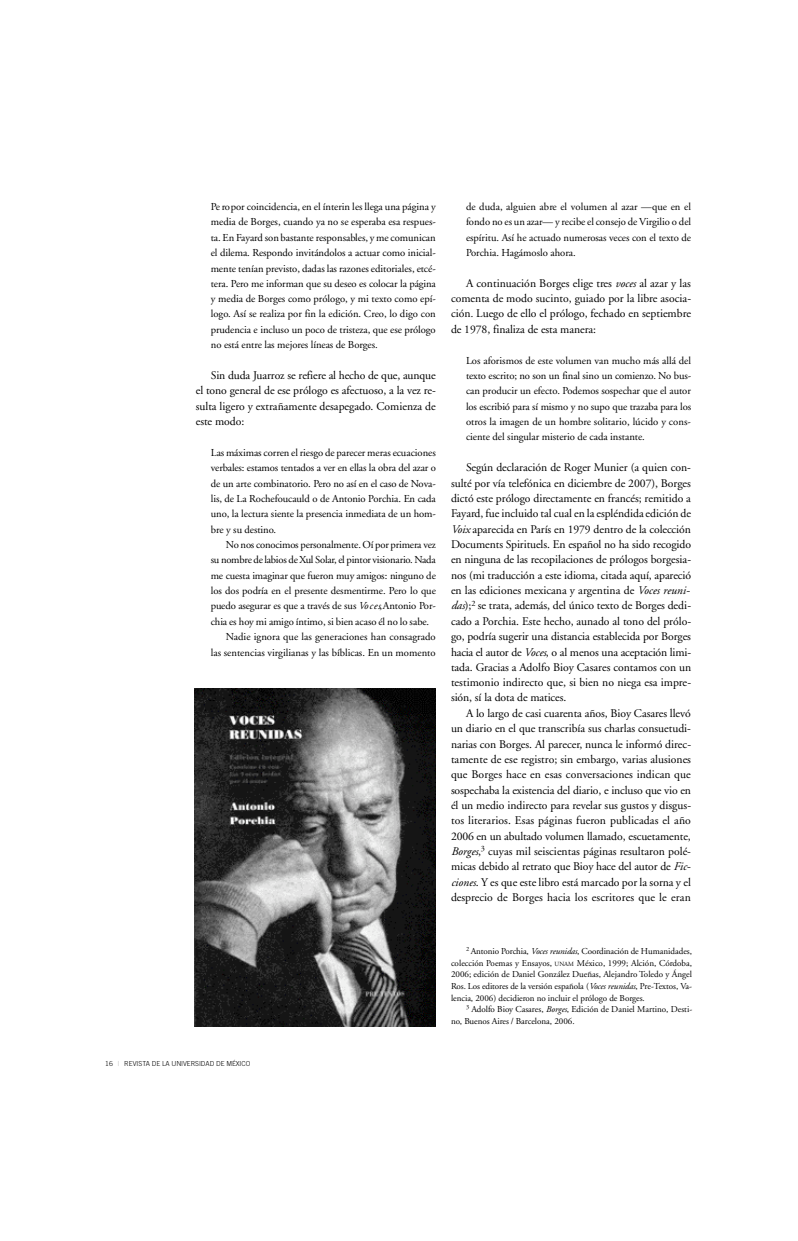
<style>
.page{position:relative;width:798px;height:1241px;background:#fff}
.page>*{position:absolute;margin:0;border:0;box-sizing:border-box;transform-origin:0 0}
.t1{font:11.62px/15.4px "Adobe Garamond";letter-spacing:-.005em;color:#000;text-align:justify}
.t2{font:10.62px/15.4px "Adobe Garamond";letter-spacing:-.005em;color:#000;text-align:justify}
.t3{font:9px/11.8px "Adobe Garamond";letter-spacing:-.005em;color:#000;text-align:justify}
.t4{font:300 6.88px "Trade Gothic";letter-spacing:-.01em;color:#000}
.s1{font-style:italic}
.s2{font-weight:400;color:#bfbfbf}
.s3{font-size:6.38px}
</style>
<div class="page">
<img style="left:195px;top:688px;width:240px;height:338px">
<p class="t2" style="left:211px;top:200px;width:226px">Pe ro por coincidencia, en el ínterin les llega una página y media de Borges, cuando ya no se esperaba esa respues&shy;ta. En Fa y a rd son bastante responsables, y me comunican el dilema. Respondo invitándolos a actuar como inicial&shy;mente tenían previsto, dadas las razones editoriales, etcé&shy;tera. Pero me informan que su deseo es colocar la página y media de Borges como prólogo, y mi texto como epí&shy;logo. Así se realiza por fin la edición. Creo, lo digo con prudencia e incluso un poco de tristeza, que ese prólogo no está entre las mejores líneas de Borges.</p>
<p class="t1" style="left:196px;top:368px;width:241px;text-indent:15px">Sin duda Juarroz se refiere al hecho de que, aunque el tono general de ese prólogo es afectuoso, a la vez re&shy;sulta ligero y extrañamente desapegado. Comienza de este modo:</p>
<p class="t2" style="left:211px;top:445px;width:227px">Las máximas corren el riesgo de parecer meras ecuaciones verbales: estamos tentados a ver en ellas la obra del azar o de un arte combinatorio. Pero no así en el caso de Nova&shy;lis, de La Rochefoucauld o de Antonio Porchia. En cada uno, la lectura siente la presencia inmediata de un hom&shy;bre y su destino.</p>
<p class="t2" style="left:226px;top:537px;width:211px">No nos conocimos personalmente.Oí por primera vez</p>
<p class="t2" style="left:211px;top:553px;width:226px">su nombre delabiosdeXul So la r, el pintor visionario. Na d a</p>
<p class="t2" style="left:211px;top:568px;width:226px">me cuesta imaginar que fueron muy amigos: ninguno de</p>
<p class="t2" style="left:211px;top:584px;width:226px">los dos podría en el presente desmentirme. Pe ro lo que</p>
<p class="t2" style="left:211px;top:599px;width:226px">puedo asegurar es que a través de sus <span class="s1">Vo c e s</span>,Antonio Po r-</p>
<p class="t2" style="left:211px;top:614px;width:220px">chia es hoy mi amigo íntimo, si bien acaso él no lo sabe.</p>
<p class="t2" style="left:226px;top:629px;width:211px">Nadie ignora que las generaciones han consagrado</p>
<p class="t2" style="left:211px;top:645px;width:226px">las sentencias virgilianas y las bíblicas. En un momento</p>
<p class="t2" style="left:466px;top:200px;width:226px">de duda, alguien abre el volumen al azar —que en el fondo no es un azar— y recibe el consejo deVirgilio o del espíritu. Así he actuado numerosas veces con el texto de Porchia. Hagámoslo ahora.</p>
<p class="t1" style="left:451px;top:276px;width:241px;text-indent:15px">A continuación Borges elige tres <span class="s1">voces</span> al azar y las comenta de modo sucinto, guiado por la libre asocia&shy;ción<span class="s1">.</span> Luego de ello el prólogo, fechado en septiembre de 1978, finaliza de esta manera:</p>
<p class="t2" style="left:466px;top:353px;width:226px">Los aforismos de este volumen van mucho más allá del texto escrito; no son un final sino un comienzo. No bus&shy;can producir un efecto. Podemos sospechar que el autor los escribió para sí mismo y no supo que trazaba para los otros la imagen de un hombre solitario, lúcido y cons&shy;ciente del singular misterio de cada instante.</p>
<p class="t1" style="left:451px;top:460px;width:242px;text-align:left;text-indent:15px">Según declaración de Roger Munier (a quien con&shy;sulté por vía telefónica en diciembre de 2007), Borges dictó este prólogo directamente en francés; remitido a Fa y a rd, fue incluido tal cual en la espléndida edición de <span class="s1">Voix</span> aparecida en París en 1979 dentro de la colección Documents Spirituels. En español no ha sido recogido en ninguna de las recopilaciones de prólogos borgesia&shy;nos (mi traducción a este idioma, citada aquí, apareció en las ediciones mexicana y argentina de <span class="s1">Voces reuni&shy;das</span>);<sup>2</sup> se trata, además, del único texto de Borges dedi&shy;cado a Porchia. Este hecho, aunado al tono del prólo&shy;go, podría sugerir una distancia establecida por Borges hacia el autor de <span class="s1">Voces</span>, o al menos una aceptación limi&shy;tada. Gracias a Adolfo Bioy Casares contamos con un testimonio indirecto que, si bien no niega esa impre&shy;sión, sí la dota de matices.</p>
<p class="t1" style="left:451px;top:706px;width:241px;text-align:left;text-indent:15px">A lo largo de casi cuarenta años, Bioy Casares llevó un diario en el que transcribía sus charlas consuetudi&shy;narias con Borges. Al parecer, nunca le informó direc&shy;tamente de ese registro; sin embargo, varias alusiones que Borges hace en esas conversaciones indican que sospechaba la existencia del diario, e incluso que vio en él un medio indirecto para revelar sus gustos y disgus&shy;tos literarios. Esas páginas fueron publicadas el año 2006 en un abultado volumen llamado, escuetamente, <span class="s1">Borges</span>,<sup>3</sup> cuyas mil seiscientas páginas resultaron polé&shy;micas debido al retrato que Bioy hace del autor de <span class="s1">Fic&shy;ciones</span>. Y es que este libro está marcado por la sorna y el d e sp recio de Borges hacia los escritores que le eran</p>
<p class="t4" style="left:105px;top:1060px;width:147px">16 <span class="s2">|</span> REVISTA DE LA UNIVERSIDAD DE MÉXICO</p>
<p class="t3" style="left:451px;top:945px;width:242px;text-indent:15px"><sup>2</sup> Antonio Porchia, <span class="s1">Voces reunidas</span>, Coordinación de Humanidades, colección Poemas y Ensayos, <span class="s3">UNAM</span> México, 1999; Alción, Córdoba, 2006; edición de Daniel González Dueñas, Alejandro Toledo y Ángel Ros. Los editores de la versión española (<span class="s1">Voces reunidas</span>, Pre-Textos, Va&shy;lencia, 2006) decidieron no incluir el prólogo de Borges.</p>
<p class="t3" style="left:451px;top:1004px;width:243px;text-indent:15px"><sup>3</sup> Adolfo Bioy Casares, <span class="s1">Borges</span>, Edición de Daniel Martino, Desti&shy;no, Buenos Aires / Barcelona, 2006.</p>
</div>
